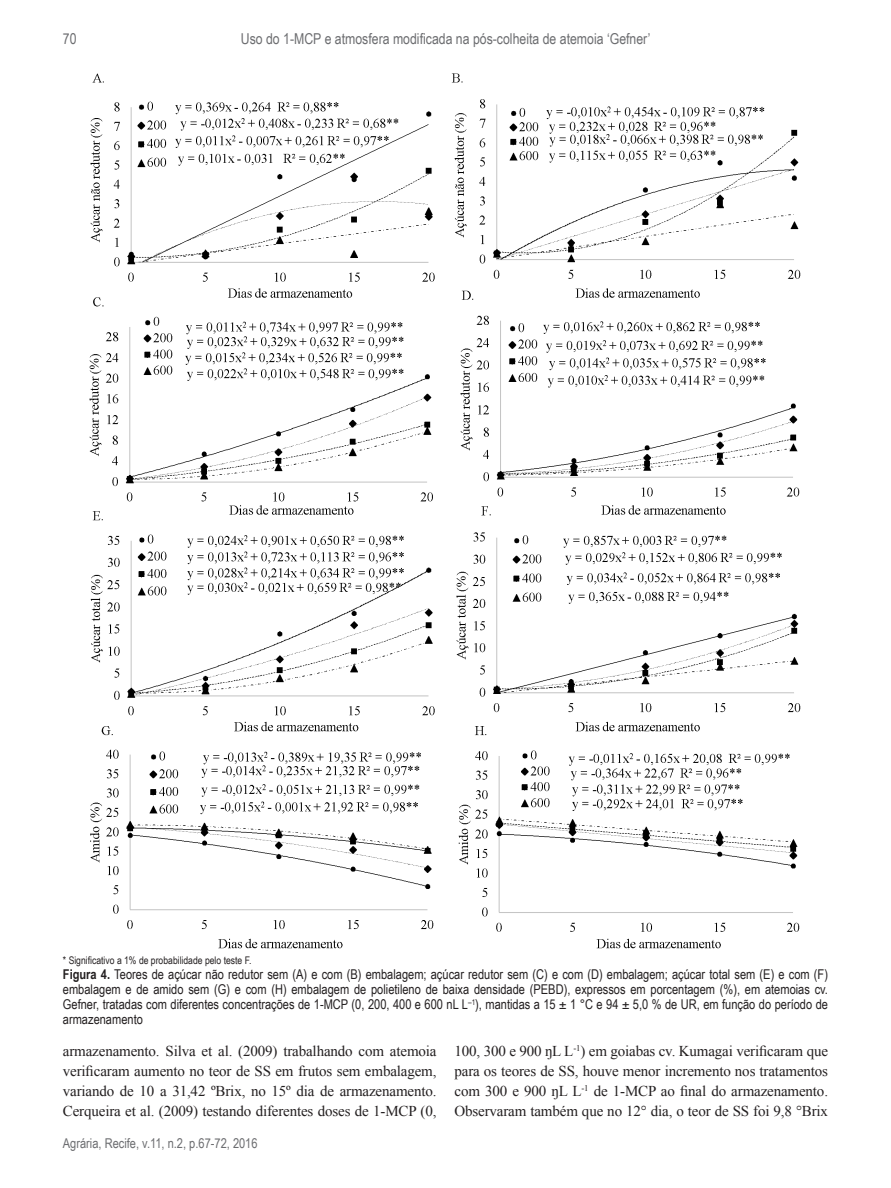
<style>
.page{position:relative;width:891px;height:1188px;background:#fff}
.page>*{position:absolute;margin:0;border:0;box-sizing:border-box;transform-origin:0 0}
.t1{font:15px/20px "Times New Roman";letter-spacing:-.01em;color:#231f20;text-align:justify}
.t2{font:15px "Arial Narrow";color:#6c6d70}
.t3{font:13.5px/15px "Arial Narrow";color:#231f20;text-align:justify}
.t4{font:13.5px "Arial Narrow";color:#6c6d70}
.t5{font:10.5px "Arial Narrow";color:#231f20}
.s1{font-weight:700}
</style>
<div class="page">
<img style="left:89px;top:73px;width:712px;height:876px">
<p class="t2" style="left:63px;top:28px;width:15px">70</p>
<p class="t2" style="left:241px;top:28px;width:411px">Uso do 1-MCP e atmosfera modificada na pós-colheita de atemoia ‘Gefner’</p>
<p class="t5" style="left:63px;top:953px;width:190px">* Significativo a 1% de probabilidade pelo teste F.</p>
<p class="t3" style="left:63px;top:967px;width:767px"><span class="s1">Figura 4.</span> Teores de açúcar não redutor sem (A) e com (B) embalagem; açúcar redutor sem (C) e com (D) embalagem; açúcar total sem (E) e com (F) embalagem e de amido sem (G) e com (H) embalagem de polietileno de baixa densidade (PEBD), expressos em porcentagem (%), em atemoias cv.<br>Gefner, tratadas com diferentes concentrações de 1-MCP (0, 200, 400 e 600 nL L<sup>–1</sup>), mantidas a 15 ± 1 °C e 94 ± 5,0 % de UR, em função do período de armazenamento</p>
<p class="t1" style="left:63px;top:1041px;width:375px">armazenamento. Silva et al. (2009) trabalhando com atemoia verificaram aumento no teor de SS em frutos sem embalagem, variando de 10 a 31,42 ºBrix, no 15º dia de armazenamento.<br>Cerqueira et al. (2009) testando diferentes doses de 1-MCP (0,</p>
<p class="t1" style="left:454px;top:1041px;width:375px">100, 300 e 900 ŋL L<sup>-1</sup>) em goiabas cv. Kumagai verificaram que para os teores de SS, houve menor incremento nos tratamentos com 300 e 900 ŋL L<sup>-1</sup> de 1-MCP ao final do armazenamento.<br>Observaram também que no 12° dia, o teor de SS foi 9,8 °Brix</p>
<p class="t4" style="left:63px;top:1134px;width:196px">Agrária, Recife, v.11, n.2, p.67-72, 2016</p>
</div>
